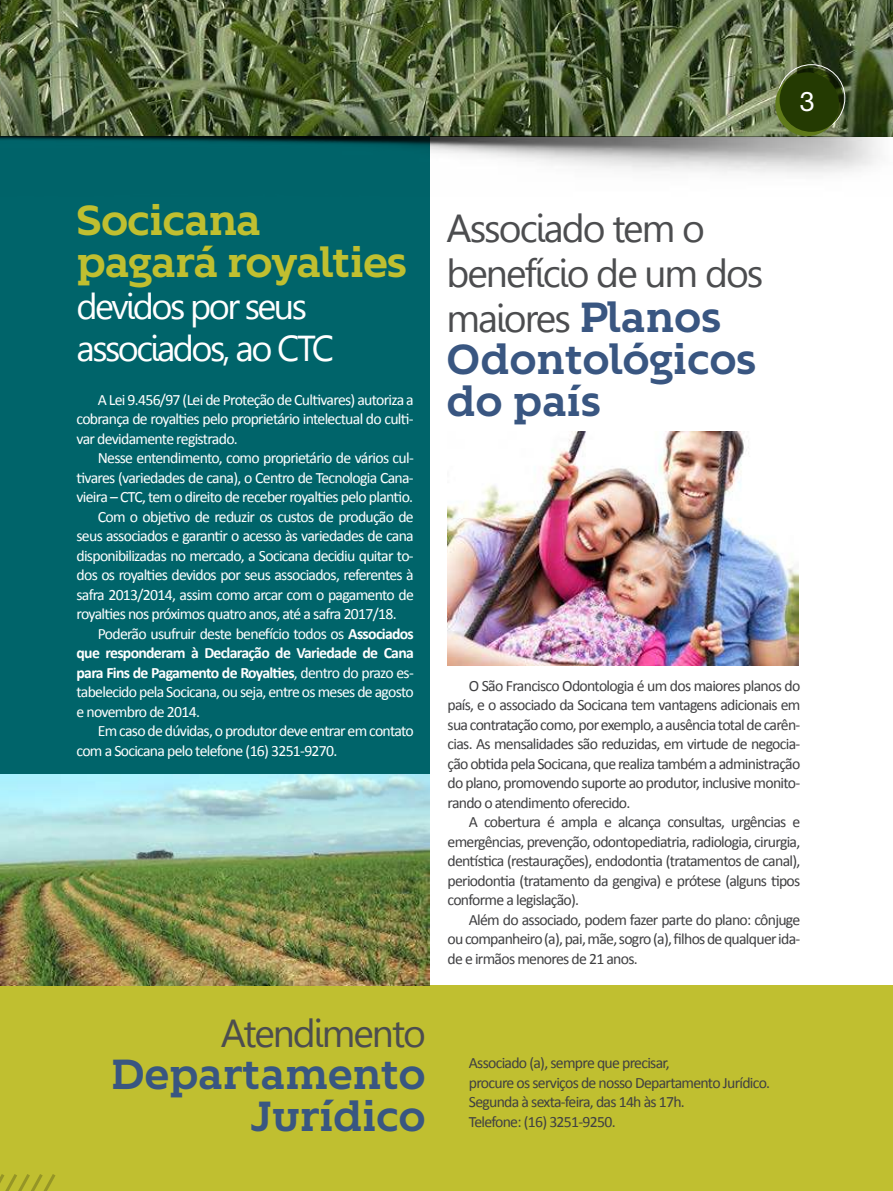
<style>
.page{position:relative;width:893px;height:1191px;background:#fff}
.page>*{position:absolute;margin:0;border:0;box-sizing:border-box;transform-origin:0 0}
.t1{font:700 42px/42px "Kontrapunkt Bob";letter-spacing:-.01em;color:#395681}
.t2{font:700 42px/42px "Kontrapunkt Bob";letter-spacing:-.03em;color:#c0bf30}
.t3{font:39px/45px "Leelawadee";letter-spacing:-.05em;color:#4c4d4f}
.t4{font:36px/42px "Leelawadee";letter-spacing:-.07em;color:#fff}
.t5{font:27px "Helvetica Neue LT Pro";color:#fff}
.t6{font:15.75px/19.5px "Calibri";letter-spacing:-.045em;color:#404042;text-align:justify}
.t7{font:15.75px/19.5px "Calibri";letter-spacing:-.045em;color:#fff;text-align:justify}
.t8{font:700 15.75px "Calibri";letter-spacing:-.045em;color:#fff}
.s1{font-weight:700}
.s2{font-weight:400}
.s3{font-family:"Kontrapunkt Bob";font-weight:700;font-size:42px;color:#395681}
</style>
<div class="page">
<img style="left:1px;top:0;width:892px;height:198px">
<div style="left:775px;top:72px;width:64px;height:64px;background:#607a1a;border-radius:50%"></div>
<svg style="left:779px;top:68px;width:64px;height:64px;background:#243903"></svg>
<div style="left:0;top:136px;width:429px;height:1055px;background:#00646a"></div>
<div style="left:0;top:985px;width:893px;height:206px;background:#c0bf30"></div>
<svg style="left:0;top:1174px;width:56px;height:17px"></svg>
<img style="left:0;top:775px;width:429px;height:210px">
<img style="left:448px;top:432px;width:351px;height:233px">
<h3 class="t5" style="left:800px;top:86px;width:17px">3</h3>
<h1 class="t2" style="left:77px;top:203px;width:332px">Socicana pagará royalties</h1>
<h3 class="t4" style="left:77px;top:288px;width:259px">devidos por seus associados, ao CTC</h3>
<p class="t7" style="left:77px;top:389px;width:339px;text-indent:21px">A Lei 9.456/97 (Lei de Proteção de Culivares) autoriza a cobrança de royalies pelo proprietário intelectual do culi&shy;var devidamente registrado.</p>
<p class="t7" style="left:98px;top:449px;width:318px">Nesse entendimento, como proprietário de vários cul-</p>
<p class="t7" style="left:77px;top:467px;width:339px">ivares (variedades de cana), o Centro de Tecnologia Cana-</p>
<p class="t7" style="left:77px;top:487px;width:338px">vieira – CTC, tem o direito de receber royalies pelo planio.</p>
<p class="t7" style="left:98px;top:506px;width:317px">Com o objeivo de reduzir os custos de produção de</p>
<p class="t7" style="left:77px;top:526px;width:339px">seus associados e garanir o acesso às variedades de cana</p>
<p class="t7" style="left:77px;top:547px;width:339px">disponibilizadas no mercado, a Socicana decidiu quitar to-</p>
<p class="t7" style="left:77px;top:565px;width:339px">dos os royalies devidos por seus associados, referentes à</p>
<p class="t7" style="left:77px;top:584px;width:339px">safra 2013/2014, assim como arcar com o pagamento de</p>
<p class="t7" style="left:77px;top:604px;width:322px">royalies nos próximos quatro anos, até a safra 2017/18.</p>
<p class="t7" style="left:98px;top:623px;width:318px">Poderão usufruir deste beneício todos os <span class="s1">Associados</span></p>
<p class="t8" style="left:77px;top:645px;width:339px">que responderam à Declaração de Variedade de Cana</p>
<p class="t8" style="left:77px;top:661px;width:339px">para Fins de Pagamento de Royalies<span class="s2">, dentro do prazo es-</span></p>
<p class="t7" style="left:77px;top:682px;width:339px">tabelecido pela Socicana, ou seja, entre os meses de agosto</p>
<p class="t7" style="left:77px;top:701px;width:125px">e novembro de 2014.</p>
<p class="t7" style="left:98px;top:721px;width:318px">Em caso de dúvidas, o produtor deve entrar em contato</p>
<p class="t7" style="left:77px;top:740px;width:262px">com a Socicana pelo telefone (16) 3251-9270.</p>
<h2 class="t3" style="left:221px;top:1014px;width:207px">Atendimento</h2>
<h1 class="t1" style="left:111px;top:1056px;width:317px;text-align:right">Departamento<br>Jurídico</h1>
<h2 class="t3" style="left:446px;top:209px;width:318px">Associado tem o benefício de um dos maiores <span class="s3">Planos</span></h2>
<h1 class="t1" style="left:446px;top:341px;width:311px">Odontológicos do país</h1>
<p class="t6" style="left:448px;top:677px;width:354px;text-indent:21px">O São Francisco Odontologia é um dos maiores planos do país, e o associado da Socicana tem vantagens adicionais em sua contratação como, por exemplo, a ausência total de carên&shy;cias. As mensalidades são reduzidas, em virtude de negocia&shy;ção obida pela Socicana, que realiza também a administração do plano, promovendo suporte ao produtor, inclusive monito&shy;rando o atendimento oferecido.</p>
<p class="t6" style="left:448px;top:811px;width:354px;text-indent:21px">A cobertura é ampla e alcança consultas, urgências e emergências, prevenção, odontopediatria, radiologia, cirurgia, denísica (restaurações), endodonia (tratamentos de canal), periodonia (tratamento da gengiva) e prótese (alguns ipos conforme a legislação).</p>
<p class="t6" style="left:448px;top:909px;width:354px;text-indent:21px">Além do associado, podem fazer parte do plano: cônjuge ou companheiro (a), pai, mãe, sogro (a), ilhos de qualquer ida&shy;de e irmãos menores de 21 anos.</p>
<p class="t6" style="left:469px;top:1052px;width:303px;text-align:left">Associado (a), sempre que precisar,<br>procure os serviços de nosso Departamento Jurídico.<br>Segunda à sexta-feira, das 14h às 17h.<br>Telefone: (16) 3251-9250.</p>
</div>
